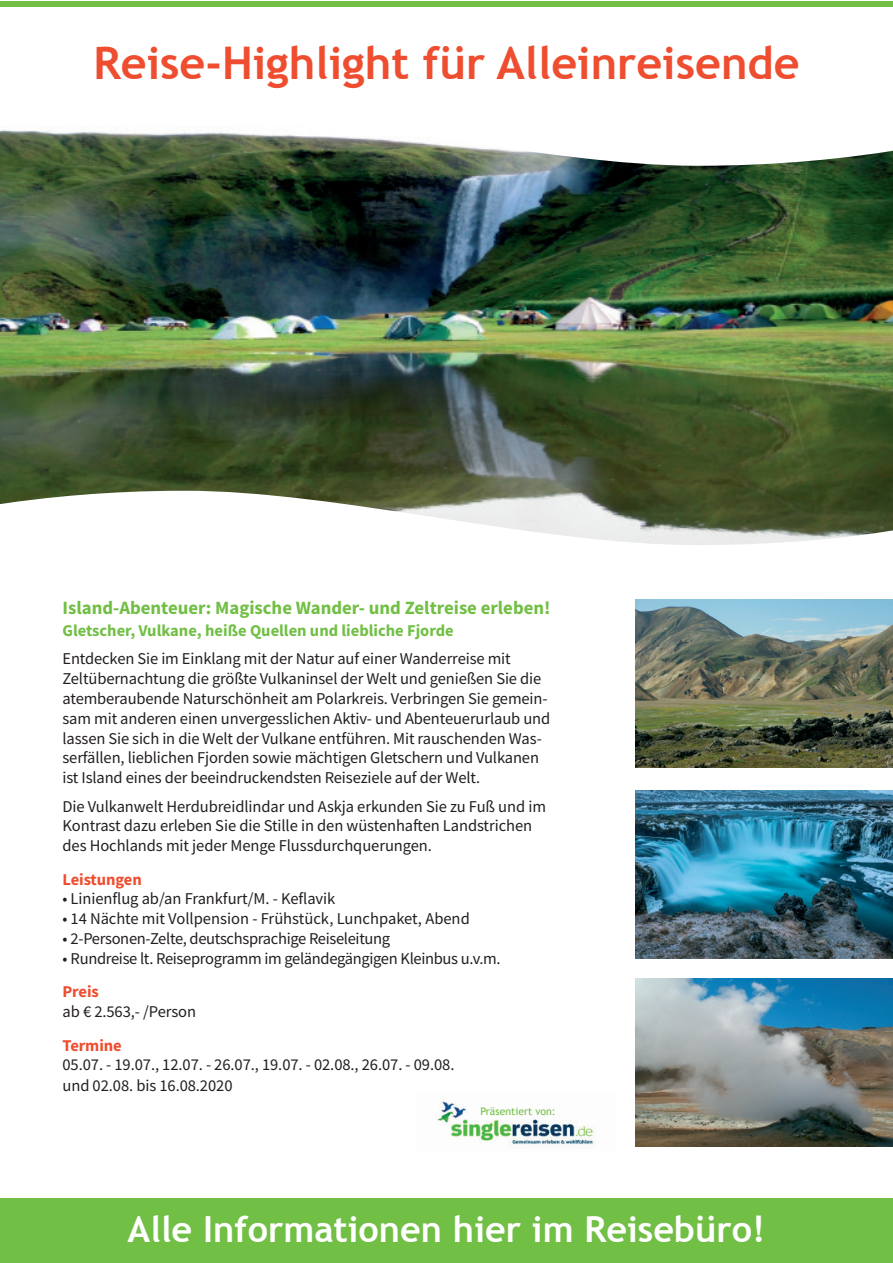
<style>
.page{position:relative;width:893px;height:1263px;background:#fff}
.page>*{position:absolute;margin:0;border:0;box-sizing:border-box;transform-origin:0 0}
.t1{font:700 45px "Trebuchet MS";color:#ef4d2f}
.t2{font:700 36px "Trebuchet MS";color:#fff}
.t3{font:700 18.75px "Source Sans Pro";color:#71bf44}
.t4{font:16.5px/19.8px "Source Sans Pro";letter-spacing:-.01em;color:#231f20}
.t5{font:700 16.5px "Source Sans Pro";color:#71bf44}
.t6{font:700 16.5px "Source Sans Pro";letter-spacing:-.005em;color:#ef4d2f}
.t7{font:10.5px "Trebuchet MS";color:#71bf44}
</style>
<div class="page">
<img style="left:0;top:166px;width:893px;height:325px">
<svg style="left:0;top:491px;width:893px;height:11px"></svg>
<svg style="left:0;top:502px;width:893px;height:43px"></svg>
<svg style="left:0;top:155px;width:893px;height:11px"></svg>
<svg style="left:0;top:6px;width:893px;height:149px"></svg>
<div style="left:0;top:1px;width:893px;height:5px;background:#71bf44"></div>
<div style="left:0;top:33px;width:893px;height:64px;background:#fff"></div>
<img style="left:636px;top:600px;width:257px;height:167px">
<img style="left:636px;top:791px;width:257px;height:168px">
<img style="left:636px;top:978px;width:257px;height:168px">
<div style="left:0;top:1198px;width:893px;height:65px;background:#71bf44"></div>
<img style="left:437px;top:1100px;width:158px;height:49px">
<h1 class="t1" style="left:93px;top:35px;width:708px">Reise-Highlight für Alleinreisende</h1>
<p class="t3" style="left:63px;top:595px;width:490px">Island-Abenteuer: Magische Wander- und Zeltreise erleben!</p>
<p class="t5" style="left:63px;top:619px;width:393px">Gletscher, Vulkane, heiße Quellen und liebliche Fjorde</p>
<p class="t4" style="left:63px;top:649px;width:489px">Entdecken Sie im Einklang mit der Natur auf einer Wanderreise mit Zeltübernachtung die größte Vulkaninsel der Welt und genießen Sie die atemberaubende Naturschönheit am Polarkreis. Verbringen Sie gemein&shy;sam mit anderen einen unvergesslichen Aktiv- und Abenteuerurlaub und lassen Sie sich in die Welt der Vulkane entführen. Mit rauschenden Was&shy;serfällen, lieblichen Fjorden sowie mächtigen Gletschern und Vulkanen ist Island eines der beeindruckendsten Reiseziele auf der Welt.</p>
<p class="t4" style="left:63px;top:796px;width:485px">Die Vulkanwelt Herdubreidlindar und Askja erkunden Sie zu Fuß und im<br>Kontrast dazu erleben Sie die Stille in den wüstenhaften Landstrichen des Hochlands mit jeder Menge Flussdurchquerungen.</p>
<p class="t6" style="left:63px;top:868px;width:81px">Leistungen</p>
<p class="t4" style="left:63px;top:889px;width:274px">• Linienflug ab/an Frankfurt/M. - Keflavik</p>
<p class="t4" style="left:63px;top:909px;width:409px">• 14 Nächte mit Vollpension - Frühstück, Lunchpaket, Abend</p>
<p class="t4" style="left:63px;top:928px;width:329px">• 2-Personen-Zelte, deutschsprachige Reiseleitung</p>
<p class="t4" style="left:63px;top:948px;width:440px">• Rundreise lt. Reiseprogramm im geländegängigen Kleinbus u.v.m.</p>
<p class="t6" style="left:63px;top:981px;width:38px">Preis</p>
<p class="t4" style="left:63px;top:1002px;width:135px">ab € 2.563,- /Person</p>
<p class="t6" style="left:63px;top:1034px;width:61px">Termine</p>
<p class="t4" style="left:63px;top:1054px;width:393px;line-height:20.7px">05.07. - 19.07., 12.07. - 26.07., 19.07. - 02.08., 26.07. - 09.08. und 02.08. bis 16.08.2020</p>
<p class="t7" style="left:480px;top:1105px;width:77px">Präsentiert von:</p>
<h2 class="t2" style="left:128px;top:1207px;width:639px">Alle Informationen hier im Reisebüro!</h2>
</div>
